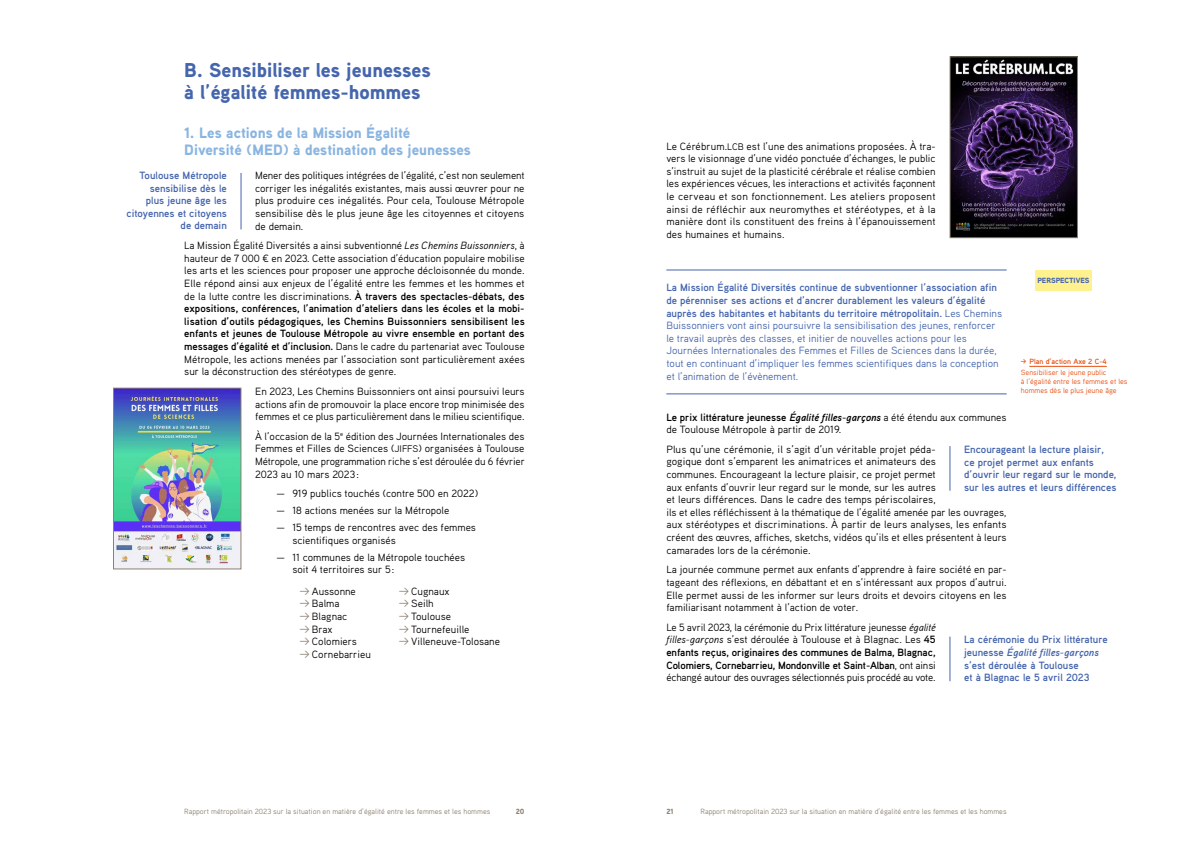
<style>
.page{position:relative;width:1191px;height:842px;background:#fff}
.page>*{position:absolute;margin:0;border:0;box-sizing:border-box;transform-origin:0 0}
.t1{font:900 20px/22px "Aaux Pro";color:#4565ad}
.t2{font:900 15px/17px "Aaux Pro";color:#8ab5e1}
.t3{font:10.5px/12.6px "Aaux Pro";color:#000;text-align:justify}
.t4{font:10.5px/12.6px "Aaux Pro";color:#4565ad}
.t5{font:700 10.5px/12.6px "Aaux Pro";color:#4565ad}
.t6{font:7.5px "Aaux Pro";color:#8d8170}
.t7{font:7.5px/10.4px "Aaux Pro";color:#e94e0f}
.t8{font:900 7.5px "Aaux Pro";color:#4565ad}
.t9{font:900 7.5px "Aaux Pro";color:#8d8170}
.s1{font-style:italic}
.s2{font-weight:700}
.s3{font-size:9.5px}
.s4{font-family:"Brown";font-weight:300;font-size:15px;color:#8d8170}
.s5{font-weight:700;font-style:italic}
.s6{font-family:"Schibsted Grotesk"}
</style>
<div class="page">
<div style="left:1035px;top:270px;width:56px;height:20px;background:#fff18e"></div>
<hr style="left:240px;top:173px;width:1px;height:56px;background:#4565ad">
<img style="left:115px;top:390px;width:124px;height:177px">
<div style="left:113px;top:388px;width:128px;height:181px;border:1px solid #8d8170"></div>
<hr style="left:666px;top:270px;width:340px;height:1px;background:#4565ad">
<hr style="left:666px;top:394px;width:340px;height:1px;background:#4565ad">
<img style="left:952px;top:59px;width:123px;height:177px">
<div style="left:950px;top:57px;width:127px;height:181px;border:1px solid #8d8170"></div>
<hr style="left:1029px;top:366px;width:77px;height:1px;background:#e94e0f">
<hr style="left:949px;top:446px;width:1px;height:45px;background:#4565ad">
<hr style="left:949px;top:637px;width:1px;height:44px;background:#4565ad">
<h1 class="t1" style="left:184px;top:58px;width:248px">B. Sensibiliser les jeunesses à l’égalité femmes-hommes</h1>
<h2 class="t2" style="left:184px;top:124px;width:288px">1. Les actions de la Mission Égalité<br>Diversité (MED) à destination des jeunesses</h2>
<p class="t3" style="left:255px;top:169px;width:271px">Mener des politiques intégrées de l’égalité, c’est non seulement corriger les inégalités existantes, mais aussi œuvrer pour ne plus produire ces inégalités. Pour cela, Toulouse Métropole sensibilise dès le plus jeune âge les citoyennes et citoyens de demain.</p>
<p class="t3" style="left:184px;top:239px;width:342px">La Mission Égalité Diversités a ainsi subventionné <span class="s1">Les Chemins Buissonniers</span>, à hauteur de 7 000 ¤ en 2023. Cette association d’éducation populaire mobilise les arts et les sciences pour proposer une approche décloisonnée du monde.<br>Elle répond ainsi aux enjeux de l’égalité entre les femmes et les hommes et de la lutte contre les discriminations. <span class="s2">À travers des spectacles-débats, des expositions, conférences, l’animation d’ateliers dans les écoles et la mobi&shy;lisation d’outils pédagogiques, les Chemins Buissonniers sensibilisent les enfants et jeunes de Toulouse Métropole au vivre ensemble en portant des messages d’égalité et d’inclusion.</span> Dans le cadre du partenariat avec Toulouse Métropole, les actions menées par l’association sont particulièrement axées sur la déconstruction des stéréotypes de genre.</p>
<p class="t3" style="left:255px;top:385px;width:271px">En 2023, Les Chemins Buissonniers ont ainsi poursuivi leurs actions afin de promouvoir la place encore trop minimisée des femmes et ce plus particulièrement dans le milieu scientifique.</p>
<p class="t3" style="left:255px;top:430px;width:271px">À l’occasion de la 5<sup>e</sup> édition des Journées Internationales des Femmes et Filles de Sciences (<span class="s3">JIFFS</span>) organisées à Toulouse Métropole, une programmation riche s’est déroulée du 6 février 2023 au 10 mars 2023:</p>
<p class="t3" style="left:276px;top:487px;width:203px">— 919 publics touchés (contre 500 en 2022)</p>
<p class="t3" style="left:276px;top:504px;width:174px">— 18 actions menées sur la Métropole</p>
<p class="t3" style="left:292px;top:521px;width:185px;text-indent:-16px">— 15 temps de rencontres avec des femmes scientifiques organisés</p>
<p class="t3" style="left:292px;top:550px;width:174px;text-indent:-16px">— 11 communes de la Métropole touchées soit 4 territoires sur 5:</p>
<p class="t5" style="left:126px;top:169px;width:102px;text-align:right">Toulouse Métropole sensibilise dès le<br>plus jeune âge les citoyennes et citoyens de demain</p>
<p class="t3" style="left:299px;top:585px;width:58px"><span class="s4">→</span> Aussonne</p>
<p class="t3" style="left:299px;top:597px;width:42px"><span class="s4">→</span> Balma</p>
<p class="t3" style="left:299px;top:610px;width:50px"><span class="s4">→</span> Blagnac</p>
<p class="t3" style="left:299px;top:622px;width:35px"><span class="s4">→</span> Brax</p>
<p class="t3" style="left:299px;top:635px;width:59px"><span class="s4">→</span> Colomiers</p>
<p class="t3" style="left:299px;top:648px;width:73px"><span class="s4">→</span> Cornebarrieu</p>
<p class="t3" style="left:398px;top:585px;width:53px"><span class="s4">→</span> Cugnaux</p>
<p class="t3" style="left:398px;top:597px;width:37px"><span class="s4">→</span> Seilh</p>
<p class="t3" style="left:398px;top:610px;width:54px"><span class="s4">→</span> Toulouse</p>
<p class="t3" style="left:398px;top:622px;width:73px"><span class="s4">→</span> Tournefeuille</p>
<p class="t3" style="left:398px;top:635px;width:103px"><span class="s4">→</span> Villeneuve-Tolosane</p>
<p class="t3" style="left:666px;top:139px;width:271px">Le Cérébrum.<span class="s3">LCB</span> est l’une des animations proposées. À tra&shy;vers le visionnage d’une vidéo ponctuée d’échanges, le public s’instruit au sujet de la plasticité cérébrale et réalise combien les expériences vécues, les interactions et activités façonnent le cerveau et son fonctionnement. Les ateliers proposent ainsi de réfléchir aux neuromythes et stéréotypes, et à la manière dont ils constituent des freins à l’épanouissement des humaines et humains.</p>
<p class="t8" style="left:1037px;top:276px;width:53px">PERSPECTIVES</p>
<p class="t4" style="left:666px;top:281px;width:337px"><span class="s2">La Mission Égalité Diversités continue de subventionner l’association afin de pérenniser ses actions et d’ancrer durablement les valeurs d’égalité auprès des habitantes et habitants du territoire métropolitain.</span> Les Chemins Buissonniers vont ainsi poursuivre la sensibilisation des jeunes, renforcer le travail auprès des classes, et initier de nouvelles actions pour les Journées Internationales des Femmes et Filles de Sciences dans la durée, tout en continuant d’impliquer les femmes scientifiques dans la conception et l’animation de l’évènement.</p>
<p class="t3" style="left:666px;top:410px;width:342px"><span class="s2">Le prix littérature jeunesse</span> <span class="s5">Égalité filles-garçons</span> a été étendu aux communes de Toulouse Métropole à partir de 2019.</p>
<p class="t3" style="left:666px;top:442px;width:342px;text-align:left">Plus qu’une cérémonie, il s’agit d’un véritable projet péda-<br>gogique dont s’emparent les animatrices et animateurs des<br>communes. Encourageant la lecture plaisir, ce projet permet<br>aux enfants d’ouvrir leur regard sur le monde, sur les autres<br>et leurs différences. Dans le cadre des temps périscolaires,<br>ils et elles réfléchissent à la thématique de l’égalité amenée par les ouvrages, aux stéréotypes et discriminations. À partir de leurs analyses, les enfants créent des œuvres, affiches, sketchs, vidéos qu’ils et elles présentent à leurs camarades lors de la cérémonie.</p>
<p class="t3" style="left:666px;top:563px;width:342px">La journée commune permet aux enfants d’apprendre à faire société en par&shy;tageant des réflexions, en débattant et en s’intéressant aux propos d’autrui.<br>Elle permet aussi de les informer sur leurs droits et devoirs citoyens en les familiarisant notamment à l’action de voter.</p>
<p class="t3" style="left:666px;top:620px;width:271px">Le 5 avril 2023, la cérémonie du Prix littérature jeunesse <span class="s1">égalité filles-garçons</span> s’est déroulée à Toulouse et à Blagnac. Les <span class="s2">45 enfants reçus, originaires des communes de Balma, Blagnac, Colomiers, Cornebarrieu, Mondonville et Saint-Alban</span>, ont ainsi échangé autour des ouvrages sélectionnés puis procédé au vote.</p>
<p class="t7" style="left:1020px;top:356px;width:87px"><span class="s6">→</span> <span class="s2">Plan d’action Axe 2 C-4<br></span>Sensibiliser le jeune public</p>
<p class="t7" style="left:1020px;top:376px;width:108px;line-height:9px">à l’égalité entre les femmes et les hommes dès le plus jeune âge</p>
<p class="t5" style="left:964px;top:443px;width:154px">Encourageant la lecture plaisir, ce projet permet aux enfants d’ouvrir leur regard sur le monde, sur les autres et leurs différences</p>
<p class="t5" style="left:964px;top:633px;width:145px">La cérémonie du Prix littérature jeunesse <span class="s1">Égalité filles-garçons </span>s’est déroulée à Toulouse<br>et à Blagnac le 5 avril 2023</p>
<p class="t6" style="left:184px;top:806px;width:307px">Rapport métropolitain 2023 sur la situation en matière d’égalité entre les femmes et les hommes</p>
<p class="t9" style="left:516px;top:806px;width:10px">20</p>
<p class="t9" style="left:666px;top:806px;width:9px">21</p>
<p class="t6" style="left:700px;top:806px;width:307px">Rapport métropolitain 2023 sur la situation en matière d’égalité entre les femmes et les hommes</p>
</div>
